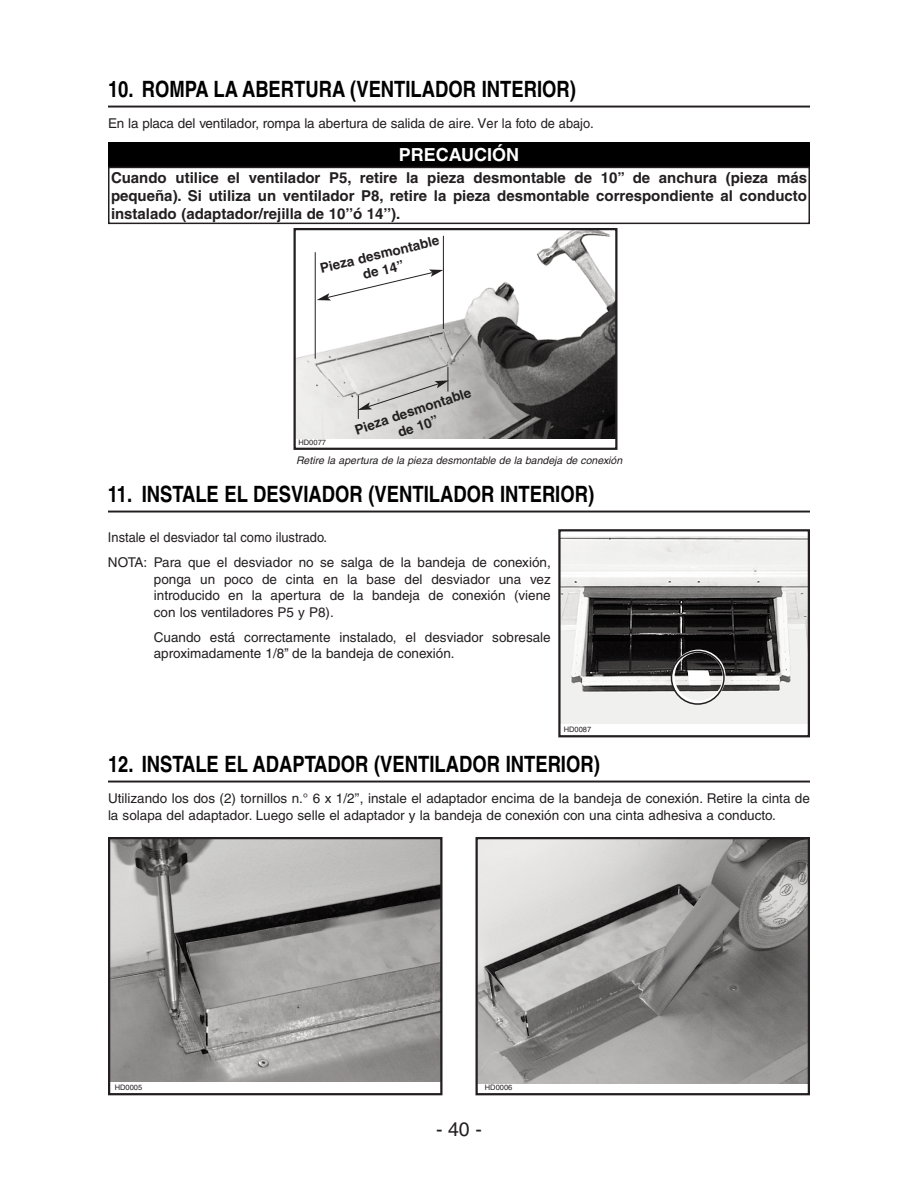
<style>
.page{position:relative;width:918px;height:1188px;background:#fff}
.page>*{position:absolute;margin:0;border:0;box-sizing:border-box;transform-origin:0 0}
.t1{font:700 22.5px "Helvetica";color:#000;scale:.82 1}
.t2{font:19.5px "Helvetica";color:#231f20}
.t3{font:700 18px "Helvetica";color:#fff}
.t4{font:700 15px/18px "Helvetica";color:#231f20;text-align:justify}
.t5{font:13.5px/16.5px "Helvetica";color:#231f20}
.t6{font:13.5px/25px "Helvetica";color:#231f20;scale:.95 1}
.t7{font:700 13.5px/16.2px "Helvetica";color:#231f20;text-align:center}
.t8{font:italic 10.5px "Helvetica";color:#231f20}
.t9{font:7.5px "Helvetica";color:#231f20}
</style>
<div class="page">
<hr style="left:108px;top:511px;width:702px;height:2px;background:#231f20">
<img style="left:561px;top:536px;width:246px;height:187px">
<div style="left:558px;top:529px;width:252px;height:208px;border:2px solid #231f20"></div>
<svg style="left:671px;top:650px;width:55px;height:55px"></svg>
<hr style="left:108px;top:781px;width:702px;height:2px;background:#231f20">
<img style="left:111px;top:840px;width:328px;height:242px">
<div style="left:108px;top:837px;width:334px;height:258px;border:2px solid #231f20"></div>
<img style="left:479px;top:840px;width:328px;height:243px">
<div style="left:476px;top:837px;width:334px;height:258px;border:2px solid #231f20"></div>
<hr style="left:108px;top:106px;width:702px;height:2px;background:#231f20">
<div style="left:108px;top:142px;width:702px;height:27px;background:#000"></div>
<div style="left:108px;top:167px;width:702px;height:57px;border:2px solid #231f20"></div>
<img style="left:297px;top:231px;width:318px;height:208px">
<div style="left:294px;top:228px;width:324px;height:222px;border:2px solid #231f20"></div>
<hr style="left:315px;top:252px;width:1px;height:107px;background:#231f20">
<hr style="left:443px;top:236px;width:1px;height:93px;background:#231f20">
<svg style="left:317px;top:270px;width:126px;height:31px"></svg>
<svg style="left:358px;top:367px;width:91px;height:52px;background:#c9c7c6"></svg>
<h1 class="t1" style="left:108px;top:81px;width:572px">10. ROMPA LA ABERTURA (VENTILADOR INTERIOR)</h1>
<p class="t5" style="left:108px;top:117px;width:487px">En la placa del ventilador, rompa la abertura de salida de aire. Ver la foto de abajo.</p>
<h3 class="t3" style="left:399px;top:148px;width:122px">PRECAUCIÓN</h3>
<p class="t4" style="left:111px;top:170px;width:698px">Cuando utilice el ventilador P5, retire la pieza desmontable de 10’’ de anchura (pieza más pequeña). Si utiliza un ventilador P8, retire la pieza desmontable correspondiente al conducto instalado (adaptador/rejilla de 10’’ó 14’’).</p>
<p class="t7" style="left:319px;top:261px;width:123px;rotate:-13deg">Pieza desmontable de 14’’</p>
<p class="t9" style="left:298px;top:440px;width:29px">HD0077</p>
<p class="t7" style="left:353px;top:423px;width:123px;rotate:-18deg">Pieza desmontable de 10’’</p>
<p class="t8" style="left:296px;top:456px;width:330px">Retire la apertura de la pieza desmontable de la bandeja de conexión</p>
<h1 class="t1" style="left:108px;top:486px;width:594px">11. INSTALE EL DESVIADOR (VENTILADOR INTERIOR)</h1>
<p class="t6" style="left:108px;top:526px;width:468px">Instale el desviador tal como ilustrado.<br>NOTA: Para que el desviador no se salga de la bandeja de conexión,</p>
<p class="t5" style="left:154px;top:572px;width:398px;text-align:justify">ponga un poco de cinta en la base del desviador una vez introducido en la apertura de la bandeja de conexión (viene con los ventiladores P5 y P8).</p>
<p class="t5" style="left:154px;top:630px;width:399px">Cuando está correctamente instalado, el desviador sobresale aproximadamente 1/8’’ de la bandeja de conexión.</p>
<p class="t9" style="left:564px;top:727px;width:29px">HD0087</p>
<h1 class="t1" style="left:108px;top:756px;width:601px">12. INSTALE EL ADAPTADOR (VENTILADOR INTERIOR)</h1>
<p class="t5" style="left:108px;top:792px;width:703px">Utilizando los dos (2) tornillos n.° 6 x 1/2’’, instale el adaptador encima de la bandeja de conexión. Retire la cinta de la solapa del adaptador. Luego selle el adaptador y la bandeja de conexión con una cinta adhesiva a conducto.</p>
<p class="t9" style="left:115px;top:1084px;width:29px">HD0005</p>
<p class="t9" style="left:485px;top:1085px;width:29px">HD0006</p>
<h2 class="t2" style="left:436px;top:1122px;width:47px">- 40 -</h2>
</div>
